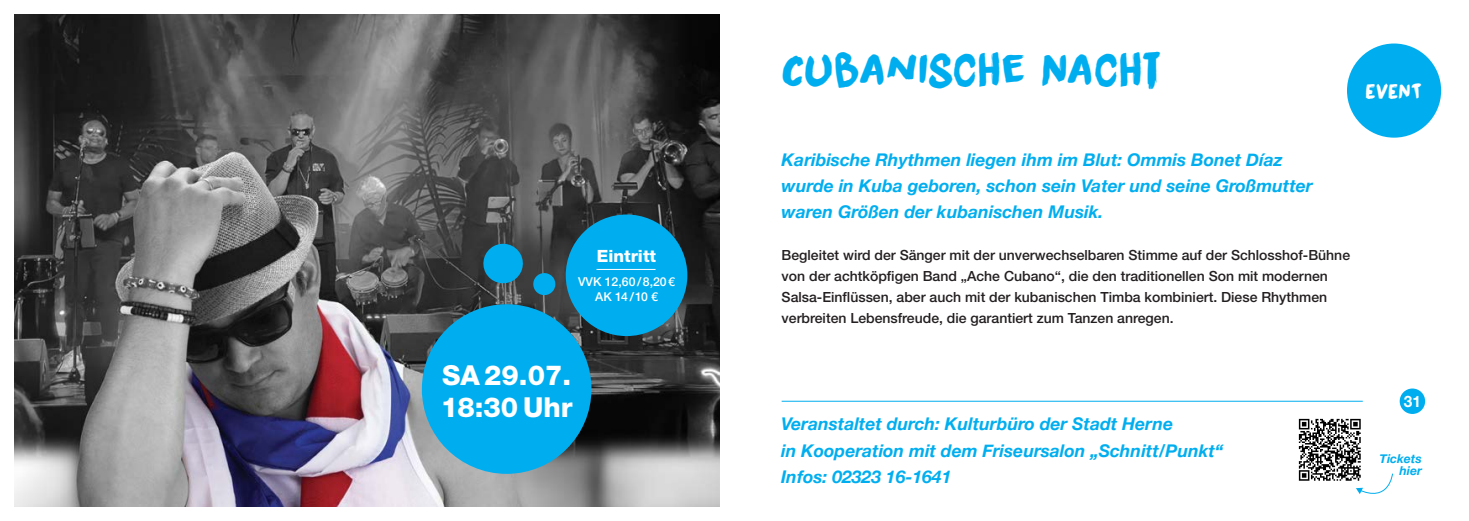
<style>
.page{position:relative;width:1469px;height:521px;background:#fff}
.page>*{position:absolute;margin:0;border:0;box-sizing:border-box;transform-origin:0 0}
.t1{font:45.5px "DK Liquid Embrace";letter-spacing:.02em;color:#00aeef}
.t2{font:800 27.47px "Helvetica Neue LT Pro";color:#fff}
.t3{font:20.65px "DK Liquid Embrace";letter-spacing:.02em;color:#fff}
.t4{font:italic 700 17.5px/26.2px "Helvetica Neue";color:#00aeef}
.t5{font:800 16.97px "Helvetica Neue LT Pro";color:#fff}
.t6{font:700 15.75px "Helvetica Neue LT Pro";color:#fff}
.t7{font:500 14px/21px "Helvetica Neue LT Pro";color:#231f20}
.t8{font:500 12.25px "Helvetica Neue LT Pro";color:#fff}
.t9{font:italic 700 12.25px "Helvetica Neue";color:#00aeef}
</style>
<div class="page">
<img style="left:15px;top:15px;width:704px;height:491px">
<svg style="left:480px;top:241px;width:45px;height:45px;background:#1881a8"></svg>
<svg style="left:531px;top:271px;width:26px;height:26px"></svg>
<div style="left:422px;top:304px;width:169px;height:170px;background:#00aeef;border-radius:50%"></div>
<div style="left:566px;top:214px;width:121px;height:122px;background:#00aeef;border-radius:50%"></div>
<hr style="left:596px;top:269px;width:59px;height:1px;background:#fff">
<hr style="left:781px;top:401px;width:581px;height:1px;background:#00aeef">
<div style="left:1399px;top:388px;width:26px;height:26px;background:#00aeef;border-radius:50%"></div>
<div style="left:1346px;top:44px;width:95px;height:94px;background:#00aeef;border-radius:50%"></div>
<img style="left:1298px;top:418px;width:63px;height:63px">
<svg style="left:1355px;top:473px;width:38px;height:21px"></svg>
<p class="t5" style="left:597px;top:246px;width:61px">Eintritt</p>
<p class="t8" style="left:578px;top:274px;width:98px">VVK 12,60/8,20€</p>
<p class="t8" style="left:595px;top:289px;width:64px">AK 14 /10 €</p>
<p class="t2" style="left:442px;top:358px;width:130px">SA 29.07.</p>
<p class="t2" style="left:440px;top:391px;width:133px">18:30 Uhr</p>
<p class="t1" style="left:781px;top:36px;width:381px">CUBANISCHE NACHT</p>
<p class="t3" style="left:1365px;top:76px;width:58px">EVENT</p>
<p class="t4" style="left:781px;top:147px;width:532px">Karibische Rhythmen liegen ihm im Blut: Ommis Bonet Díaz wurde in Kuba geboren, schon sein Vater und seine Großmutter waren Größen der kubanischen Musik.</p>
<p class="t7" style="left:781px;top:245px;width:570px">Begleitet wird der Sänger mit der unverwechselbaren Stimme auf der Schlosshof-Bühne von der achtköpfigen Band „Ache Cubano“, die den traditionellen Son mit modernen Salsa-Einflüssen, aber auch mit der kubanischen Timba kombiniert. Diese Rhythmen verbreiten Lebensfreude, die garantiert zum Tanzen anregen.</p>
<p class="t4" style="left:781px;top:411px;width:444px">Veranstaltet durch: Kulturbüro der Stadt Herne<br>in Kooperation mit dem Friseursalon „Schnitt/Punkt“</p>
<p class="t4" style="left:781px;top:464px;width:172px">Infos: 02323 16-1641</p>
<p class="t6" style="left:1403px;top:391px;width:19px">31</p>
<p class="t9" style="left:1379px;top:449px;width:44px">Tickets</p>
<p class="t9" style="left:1399px;top:461px;width:24px">hier</p>
</div>
